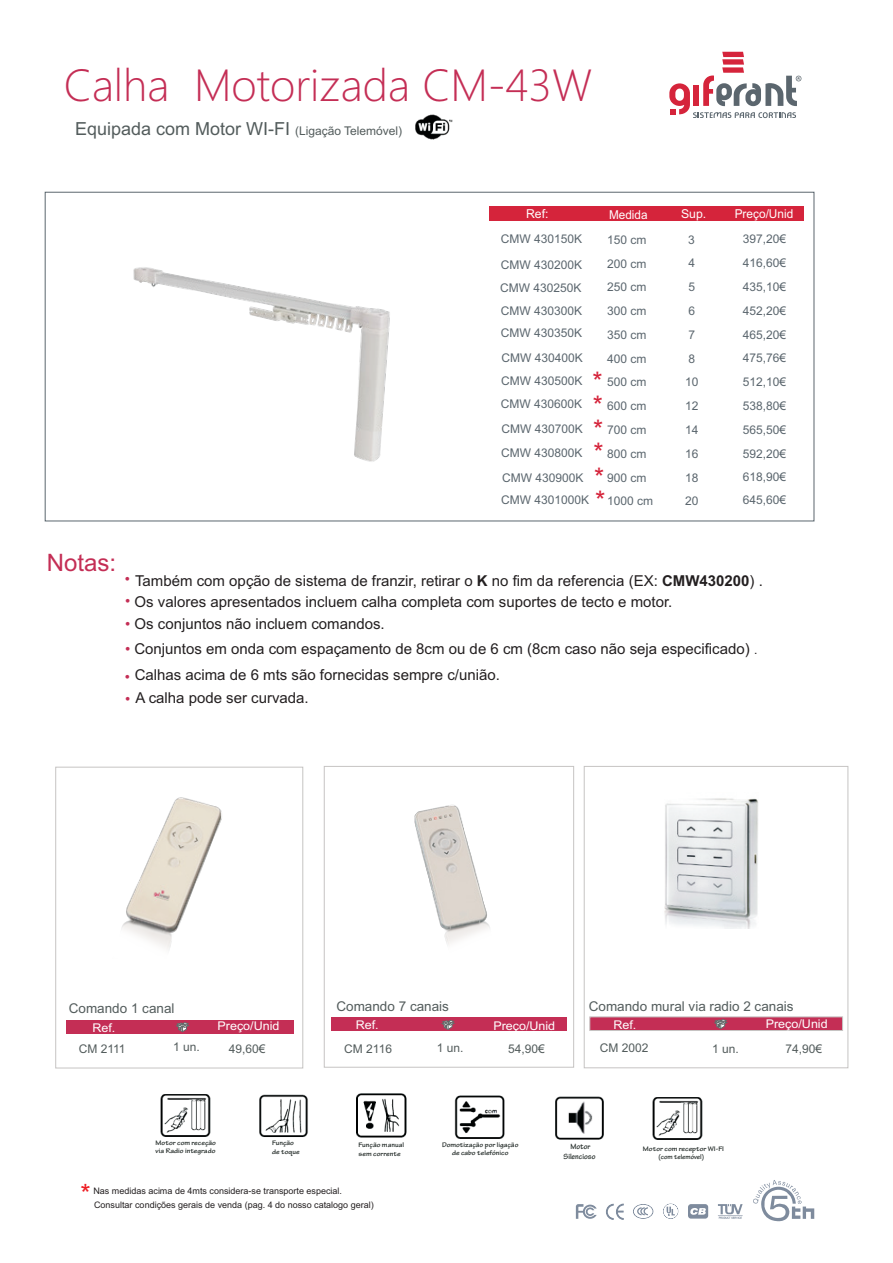
<style>
.page{position:relative;width:893px;height:1263px;background:#fff}
.page>*{position:absolute;margin:0;border:0;box-sizing:border-box;transform-origin:0 0}
.t1{font:300 45px "Segoe UI";color:#c42e55}
.t2{font:26.55px/24px "Arial";color:#d5243b;text-align:justify}
.t3{font:26.25px "Arial";color:#ee1d23}
.t4{font:24px "Arial";color:#c42e55}
.t5{font:18px "Arial";color:#535c5c}
.t6{font:15px "Arial";color:#231f20}
.t7{font:13.5px "Arial";color:#535c5c}
.t8{font:12.3px "Arial";color:#fff}
.t9{font:12.3px "Arial";color:#fff;scale:.96 1}
.t10{font:12px/23.7px "Arial";color:#5b666e}
.t11{font:12px "Arial";color:#535c5c}
.t12{font:12px "Arial";color:#fff;scale:1.04 1}
.t13{font:9px/14.1px "Arial";color:#231f20}
.t14{font:700 8.1px/9.9px "Tekton Pro";color:#222a27;text-align:center;scale:.94 1}
.t15{font:700 7.05px/8.6px "Tekton Pro";color:#222a27;scale:1.09 1}
.s1{font-size:12px}
.s2{font-size:26.55px;color:#d5243b}
.s3{color:#c42e55}
.s4{font-weight:700}
</style>
<div class="page">
<svg style="left:669px;top:52px;width:132px;height:66px"></svg>
<svg style="left:576px;top:1204px;width:21px;height:15px"></svg>
<svg style="left:606px;top:1204px;width:18px;height:16px"></svg>
<svg style="left:633px;top:1204px;width:20px;height:15px"></svg>
<svg style="left:663px;top:1203px;width:15px;height:16px"></svg>
<svg style="left:688px;top:1204px;width:20px;height:14px"></svg>
<svg style="left:718px;top:1204px;width:25px;height:15px"></svg>
<svg style="left:753px;top:1180px;width:61px;height:41px"></svg>
<div style="left:489px;top:206px;width:315px;height:15px;background:#d5243b"></div>
<img style="left:133px;top:267px;width:257px;height:195px">
<img style="left:160px;top:1094px;width:51px;height:43px">
<img style="left:259px;top:1094px;width:49px;height:43px">
<img style="left:356px;top:1093px;width:51px;height:45px">
<img style="left:454px;top:1095px;width:51px;height:44px">
<img style="left:555px;top:1096px;width:49px;height:44px">
<img style="left:568px;top:1102px;width:26px;height:32px">
<img style="left:652px;top:1097px;width:51px;height:43px">
<img style="left:415px;top:115px;width:38px;height:24px">
<div style="left:584px;top:766px;width:264px;height:302px;border:1px solid #c6c4c3"></div>
<div style="left:66px;top:1020px;width:227px;height:13px;background:#c42e55"></div>
<svg style="left:176px;top:1022px;width:13px;height:10px"></svg>
<div style="left:55px;top:767px;width:248px;height:301px;border:1px solid #c6c4c3"></div>
<div style="left:331px;top:1018px;width:236px;height:13px;background:#c42e55"></div>
<svg style="left:441px;top:1020px;width:14px;height:10px"></svg>
<div style="left:324px;top:766px;width:250px;height:302px;border:1px solid #c6c4c3"></div>
<svg style="left:589px;top:1016px;width:254px;height:15px;background:#c44969"></svg>
<img style="left:664px;top:798px;width:94px;height:130px">
<img style="left:414px;top:805px;width:76px;height:140px">
<img style="left:102px;top:766px;width:132px;height:183px">
<h1 class="t1" style="left:64px;top:68px;width:530px">Calha Motorizada CM-43W</h1>
<p class="t5" style="left:75px;top:122px;width:329px">Equipada com Motor WI-FI <span class="s1">(Ligação Telemóvel)</span></p>
<p class="t8" style="left:526px;top:209px;width:24px">Ref:</p>
<p class="t9" style="left:609px;top:210px;width:42px">Medida</p>
<p class="t8" style="left:681px;top:209px;width:27px">Sup.</p>
<p class="t8" style="left:735px;top:209px;width:60px">Preço/Unid</p>
<p class="t10" style="left:501px;top:228px;width:83px">CMW 430150K</p>
<p class="t10" style="left:500px;top:277px;width:83px">CMW 430250K</p>
<p class="t10" style="left:501px;top:322px;width:83px">CMW 430350K</p>
<p class="t10" style="left:607px;top:229px;width:41px">150 cm</p>
<p class="t10" style="left:607px;top:276px;width:41px">250 cm</p>
<p class="t10" style="left:607px;top:324px;width:41px">350 cm</p>
<p class="t10" style="left:607px;top:253px;width:41px">200 cm</p>
<p class="t10" style="left:607px;top:300px;width:41px">300 cm</p>
<p class="t10" style="left:501px;top:348px;width:147px;line-height:22.8px;text-align:right">400 cm<br>CMW 430500K <span class="s2">*</span> 500 cm</p>
<p class="t10" style="left:501px;top:254px;width:83px">CMW 430200K</p>
<p class="t10" style="left:501px;top:300px;width:83px">CMW 430300K</p>
<p class="t10" style="left:502px;top:347px;width:83px">CMW 430400K</p>
<h2 class="t2" style="left:593px;top:396px;width:13px">* * * *</h2>
<p class="t10" style="left:501px;top:393px;width:84px;line-height:24.6px;text-align:justify">CMW 430600K CMW 430700K CMW 430800K CMW 430900K</p>
<p class="t10" style="left:501px;top:489px;width:90px">CMW 4301000K</p>
<p class="t10" style="left:607px;top:395px;width:48px">600 cm<br>700 cm<br>800 cm<br>900 cm<br>1000 cm</p>
<h2 class="t2" style="left:595px;top:491px;width:12px">*</h2>
<p class="t10" style="left:688px;top:229px;width:8px">3</p>
<p class="t10" style="left:685px;top:252px;width:15px">4<br>5<br>6<br>7<br>8<br>10<br>12<br>14<br>16<br>18<br>20</p>
<p class="t10" style="left:743px;top:228px;width:45px">397,20€</p>
<p class="t10" style="left:743px;top:276px;width:45px">435,10€</p>
<p class="t10" style="left:743px;top:324px;width:45px">465,20€</p>
<p class="t10" style="left:743px;top:252px;width:45px">416,60€</p>
<p class="t10" style="left:743px;top:300px;width:45px">452,20€</p>
<p class="t10" style="left:743px;top:347px;width:45px">475,76€<br>512,10€</p>
<p class="t10" style="left:743px;top:395px;width:45px;text-align:justify">538,80€ 565,50€ 592,20€ 618,90€</p>
<p class="t10" style="left:743px;top:489px;width:45px">645,60€</p>
<h3 class="t4" style="left:47px;top:554px;width:71px">Notas:</h3>
<p class="t6" style="left:125px;top:575px;width:640px"><span class="s3">•</span> Também com opção de sistema de franzir, retirar o <span class="s4">K</span> no fim da referencia (EX: <span class="s4">CMW430200</span>) .</p>
<p class="t6" style="left:125px;top:596px;width:549px"><span class="s3">•</span> Os valores apresentados incluem calha completa com suportes de tecto e motor.</p>
<p class="t6" style="left:125px;top:618px;width:261px"><span class="s3">•</span> Os conjuntos não incluem comandos.</p>
<p class="t6" style="left:125px;top:669px;width:376px"><span class="s3">•</span> Calhas acima de 6 mts são fornecidas sempre c/união.</p>
<p class="t6" style="left:125px;top:692px;width:185px"><span class="s3">•</span> A calha pode ser curvada.</p>
<p class="t6" style="left:125px;top:643px;width:634px"><span class="s3">•</span> Conjuntos em onda com espaçamento de 8cm ou de 6 cm (8cm caso não seja especificado) <span class="s1">.</span></p>
<p class="t7" style="left:69px;top:1003px;width:107px">Comando 1 canal</p>
<p class="t11" style="left:79px;top:1044px;width:48px">CM 2111</p>
<p class="t11" style="left:173px;top:1043px;width:28px">1 un.</p>
<p class="t11" style="left:229px;top:1044px;width:38px">49,60€</p>
<p class="t12" style="left:92px;top:1023px;width:24px">Ref.</p>
<p class="t12" style="left:218px;top:1021px;width:61px">Preço/Unid</p>
<p class="t7" style="left:336px;top:1001px;width:114px">Comando 7 canais</p>
<p class="t11" style="left:437px;top:1043px;width:28px">1 un.</p>
<p class="t12" style="left:356px;top:1020px;width:24px">Ref.</p>
<p class="t12" style="left:493px;top:1021px;width:61px">Preço/Unid</p>
<p class="t11" style="left:344px;top:1044px;width:49px">CM 2116</p>
<p class="t11" style="left:508px;top:1044px;width:38px">54,90€</p>
<p class="t7" style="left:589px;top:1001px;width:206px">Comando mural via radio 2 canais</p>
<p class="t11" style="left:600px;top:1043px;width:50px">CM 2002</p>
<p class="t11" style="left:712px;top:1044px;width:28px">1 un.</p>
<p class="t11" style="left:786px;top:1044px;width:38px">74,90€</p>
<p class="t12" style="left:613px;top:1020px;width:24px">Ref.</p>
<p class="t12" style="left:766px;top:1019px;width:61px">Preço/Unid</p>
<p class="t15" style="left:156px;top:1139px;width:57px">Motor com receção via Radio integrado</p>
<p class="t15" style="left:272px;top:1139px;width:27px">Função de toque</p>
<p class="t15" style="left:442px;top:1142px;width:72px">Domotização por ligação</p>
<p class="t14" style="left:563px;top:1142px;width:36px">Motor<br>Silencioso</p>
<p class="t15" style="left:359px;top:1141px;width:43px">Função manual sem corrente</p>
<p class="t15" style="left:452px;top:1150px;width:53px">de cabo telefónico</p>
<p class="t15" style="left:658px;top:1145px;width:62px;line-height:8.1px;text-indent:-15px">Motor com receptor WI-FI (com telemóvel)</p>
<h3 class="t3" style="left:80px;top:1184px;width:12px">*</h3>
<p class="t13" style="left:93px;top:1185px;width:282px">Nas medidas acima de 4mts considera-se transporte especial.<br>Consultar condições gerais de venda (pag. 4 do nosso catalogo geral)</p>
</div>
